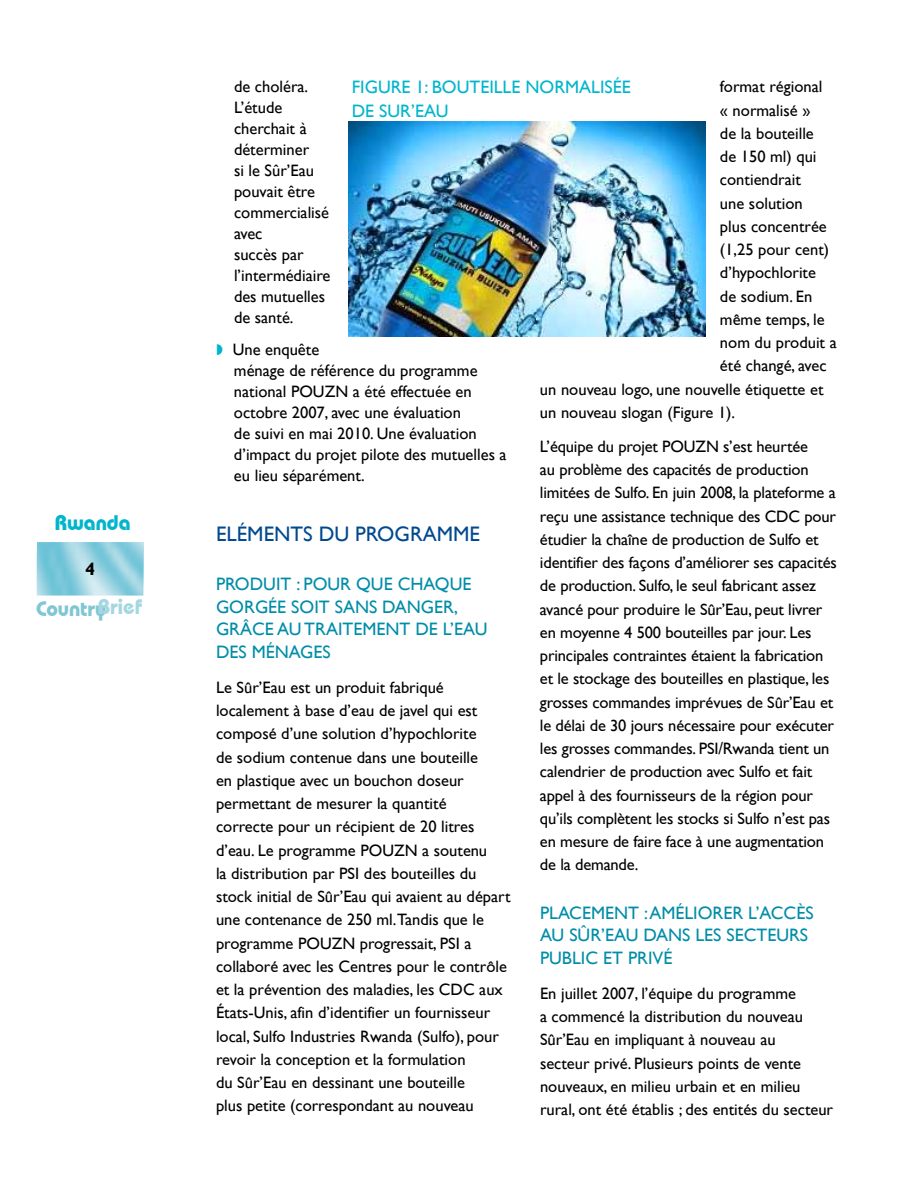
<style>
.page{position:relative;width:918px;height:1188px;background:#fff}
.page>*{position:absolute;margin:0;border:0;box-sizing:border-box;transform-origin:0 0}
.t1{font:21px "Gill Sans";color:#004990}
.t2{font:700 21px "Bauhaus IT Cby BT";letter-spacing:-.005em;color:#80c6d4}
.t3{font:700 21px "Bauhaus IT Cby BT";color:#00b5cc}
.t4{font:18px/22.5px "Gill Sans";color:#008da8}
.t5{font:18px/24px "Gill Sans";color:#00b5cc}
.t6{font:700 18px "Gill Sans";color:#000}
.t7{font:16.5px/23.2px "Gill Sans";color:#000}
.t8{font:16.5px/21px "Gill Sans";color:#000}
.s1{color:#a6d7e1}
</style>
<div class="page">
<img style="left:37px;top:542px;width:107px;height:54px">
<img style="left:348px;top:122px;width:357px;height:214px">
<p class="t3" style="left:55px;top:510px;width:77px">Rwanda</p>
<p class="t6" style="left:85px;top:558px;width:11px">4</p>
<p class="t2" style="left:36px;top:596px;width:108px">Country<span class="s1">Brief</span></p>
<p class="t5" style="left:352px;top:76px;width:281px">Figure 1: Bouteille normalisée de Sur’Eau</p>
<p class="t8" style="left:234px;top:77px;width:98px">de choléra.<br>L’étude cherchait à déterminer<br>si le Sûr’Eau pouvait être commercialisé avec<br>succès par l’intermédiaire des mutuelles de santé.</p>
<p class="t8" style="left:233px;top:339px;width:275px">Une enquête<br>ménage de référence du programme national POUZN a été effectuée en octobre 2007, avec une évaluation<br>de suivi en mai 2010. Une évaluation d’impact du projet pilote des mutuelles a eu lieu séparément.</p>
<p class="t1" style="left:216px;top:521px;width:266px">Eléments du programme</p>
<p class="t4" style="left:216px;top:573px;width:21px">PRODUIT</p>
<p class="t7" style="left:720px;top:75px;width:104px">format régional</p>
<p class="t7" style="left:720px;top:98px;width:92px">« normalisé »</p>
<p class="t7" style="left:720px;top:122px;width:95px">de la bouteille</p>
<p class="t7" style="left:720px;top:145px;width:98px">de 150 ml) qui</p>
<p class="t7" style="left:720px;top:168px;width:82px">contiendrait</p>
<p class="t7" style="left:720px;top:191px;width:84px">une solution</p>
<p class="t7" style="left:720px;top:215px;width:108px">plus concentrée</p>
<p class="t7" style="left:720px;top:238px;width:111px">(1,25 pour cent)</p>
<p class="t7" style="left:720px;top:261px;width:98px">d’hypochlorite</p>
<p class="t7" style="left:720px;top:284px;width:94px">de sodium. En</p>
<p class="t7" style="left:720px;top:308px;width:106px">même temps, le</p>
<p class="t7" style="left:720px;top:331px;width:118px">nom du produit a</p>
<p class="t7" style="left:720px;top:354px;width:108px">été changé, avec</p>
<p class="t7" style="left:540px;top:377px;width:285px">un nouveau logo, une nouvelle étiquette et</p>
<p class="t7" style="left:540px;top:401px;width:197px">un nouveau slogan (Figure 1).</p>
<p class="t7" style="left:540px;top:435px;width:298px">L’équipe du projet POUZN s’est heurtée<br>au problème des capacités de production limitées de Sulfo. En juin 2008, la plateforme a reçu une assistance technique des CDC pour étudier la chaîne de production de Sulfo et identifier des façons d’améliorer ses capacités de production. Sulfo, le seul fabricant assez avancé pour produire le Sûr’Eau, peut livrer en moyenne 4 500 bouteilles par jour. Les principales contraintes étaient la fabrication et le stockage des bouteilles en plastique, les grosses commandes imprévues de Sûr’Eau et le délai de 30 jours nécessaire pour exécuter les grosses commandes. PSI/Rwanda tient un calendrier de production avec Sulfo et fait appel à des fournisseurs de la région pour qu’ils complètent les stocks si Sulfo n’est pas en mesure de faire face à une augmentation de la demande.</p>
<p class="t4" style="left:540px;top:902px;width:22px">PLACEMENT</p>
<p class="t4" style="left:216px;top:573px;width:273px;text-indent:80px">: Pour que chaque gorgée soit sans danger, grâce au traitement de l’eau des ménages</p>
<p class="t7" style="left:216px;top:676px;width:296px">Le Sûr’Eau est un produit fabriqué localement à base d’eau de javel qui est composé d’une solution d’hypochlorite<br>de sodium contenue dans une bouteille<br>en plastique avec un bouchon doseur permettant de mesurer la quantité<br>correcte pour un récipient de 20 litres d’eau. Le programme POUZN a soutenu<br>la distribution par PSI des bouteilles du stock initial de Sûr’Eau qui avaient au départ une contenance de 250 ml.Tandis que le programme POUZN progressait, PSI a collaboré avec les Centres pour le contrôle et la prévention des maladies, les CDC aux États-Unis, afin d’identifier un fournisseur local, Sulfo Industries Rwanda (Sulfo), pour revoir la conception et la formulation<br>du Sûr’Eau en dessinant une bouteille<br>plus petite (correspondant au nouveau</p>
<p class="t4" style="left:540px;top:902px;width:275px;text-indent:104px">: Améliorer l’accès au Sûr’Eau dans les secteurs public et privé</p>
<p class="t7" style="left:540px;top:982px;width:295px">En juillet 2007, l’équipe du programme<br>a commencé la distribution du nouveau Sûr’Eau en impliquant à nouveau au<br>secteur privé. Plusieurs points de vente nouveaux, en milieu urbain et en milieu rural, ont été établis ; des entités du secteur</p>
</div>
